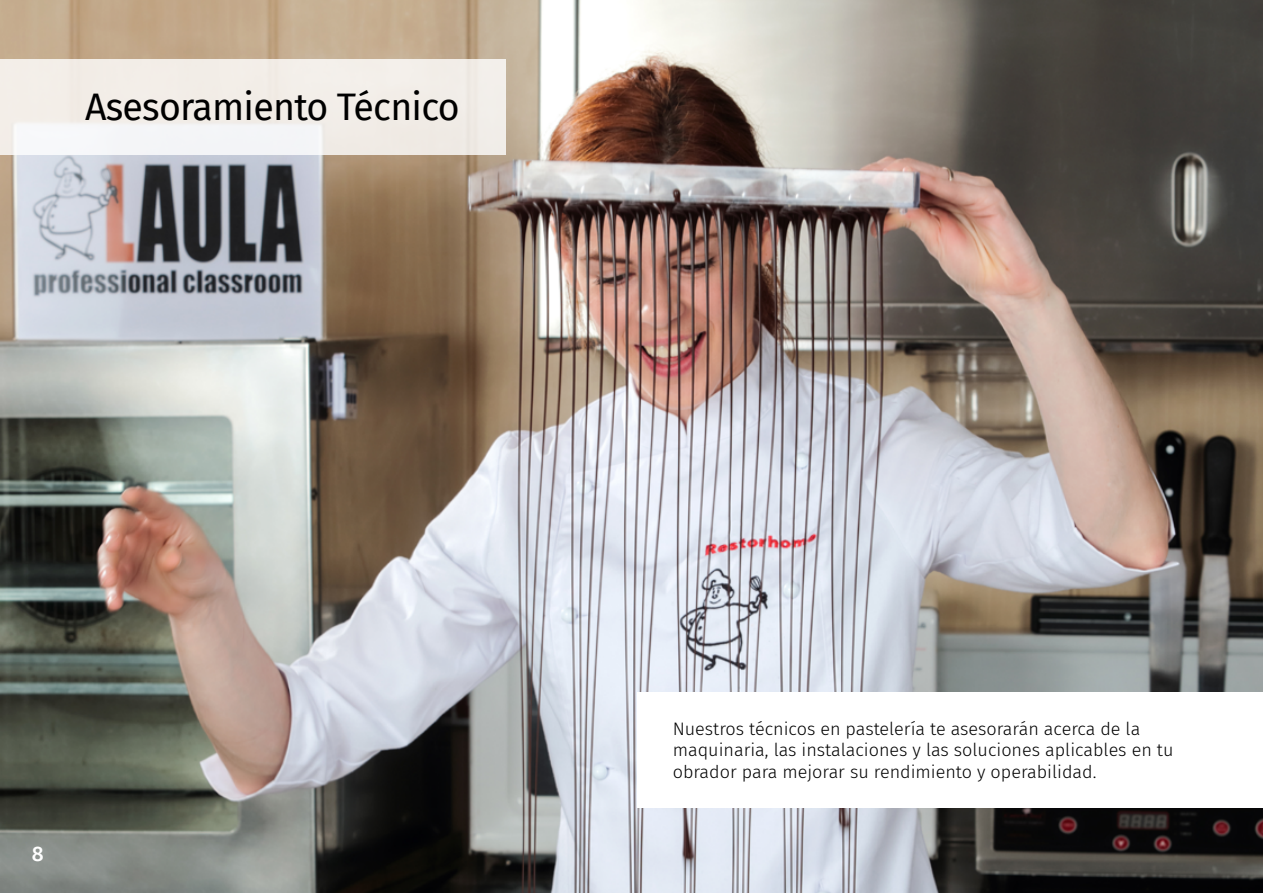
<style>
.page{position:relative;width:1263px;height:893px;background:#fff}
.page>*{position:absolute;margin:0;border:0;box-sizing:border-box;transform-origin:0 0}
.t1{font:37.5px "Fira Sans";letter-spacing:-.02em;color:#000}
.t2{font:500 21px "Fira Sans";color:#fff}
.t3{font:300 18px/21.6px "Fira Sans";color:#000}
</style>
<div class="page">
<img style="left:0;top:0;width:1263px;height:893px">
<div style="left:637px;top:692px;width:626px;height:116px;background:#fff"></div>
<div style="left:0;top:60px;width:505px;height:95px;background:linear-gradient(to right,#f4f1ef,#f1ece7)"></div>
<h1 class="t1" style="left:85px;top:79px;width:376px">Asesoramiento Técnico</h1>
<p class="t2" style="left:32px;top:837px;width:13px">8</p>
<p class="t3" style="left:673px;top:717px;width:502px">Nuestros técnicos en pastelería te asesorarán acerca de la maquinaria, las instalaciones y las soluciones aplicables en tu obrador para mejorar su rendimiento y operabilidad.</p>
</div>
